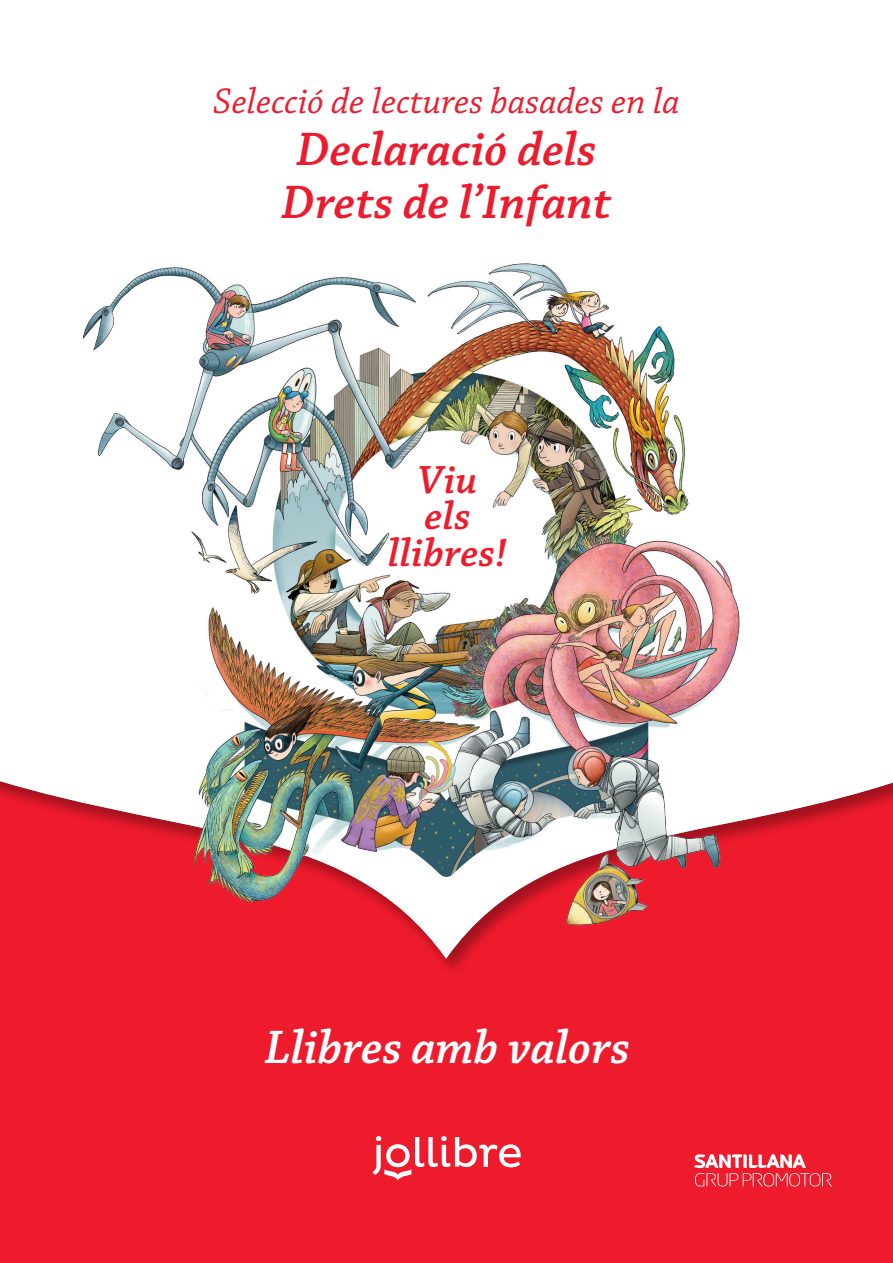
<style>
.page{position:relative;width:893px;height:1263px;background:#fff}
.page>*{position:absolute;margin:0;border:0;box-sizing:border-box;transform-origin:0 0}
.t1{font:italic 600 49.5px "Chaparral Pro";color:#ee1b2d}
.t2{font:italic 600 49.5px "Chaparral Pro";color:#fff}
.t3{font:italic 600 41.55px "Chaparral Pro";letter-spacing:.01em;color:#ee1b2d}
.t4{font:italic 37.5px "Chaparral Pro";color:#ee1b2d}
</style>
<div class="page">
<div style="left:0;top:751px;width:893px;height:512px;background:#ee1b2d"></div>
<img style="left:49px;top:263px;width:825px;height:699px">
<svg style="left:372px;top:1136px;width:149px;height:44px"></svg>
<svg style="left:694px;top:1154px;width:138px;height:33px"></svg>
<p class="t4" style="left:213px;top:80px;width:468px">Selecció de lectures basades en la</p>
<p class="t1" style="left:296px;top:122px;width:302px">Declaració dels</p>
<p class="t1" style="left:281px;top:174px;width:332px">Drets de l’Infant</p>
<p class="t3" style="left:418px;top:456px;width:61px">Viu</p>
<p class="t3" style="left:424px;top:493px;width:48px">els</p>
<p class="t3" style="left:388px;top:529px;width:120px">llibres!</p>
<p class="t2" style="left:265px;top:1019px;width:367px">Llibres amb valors</p>
</div>
